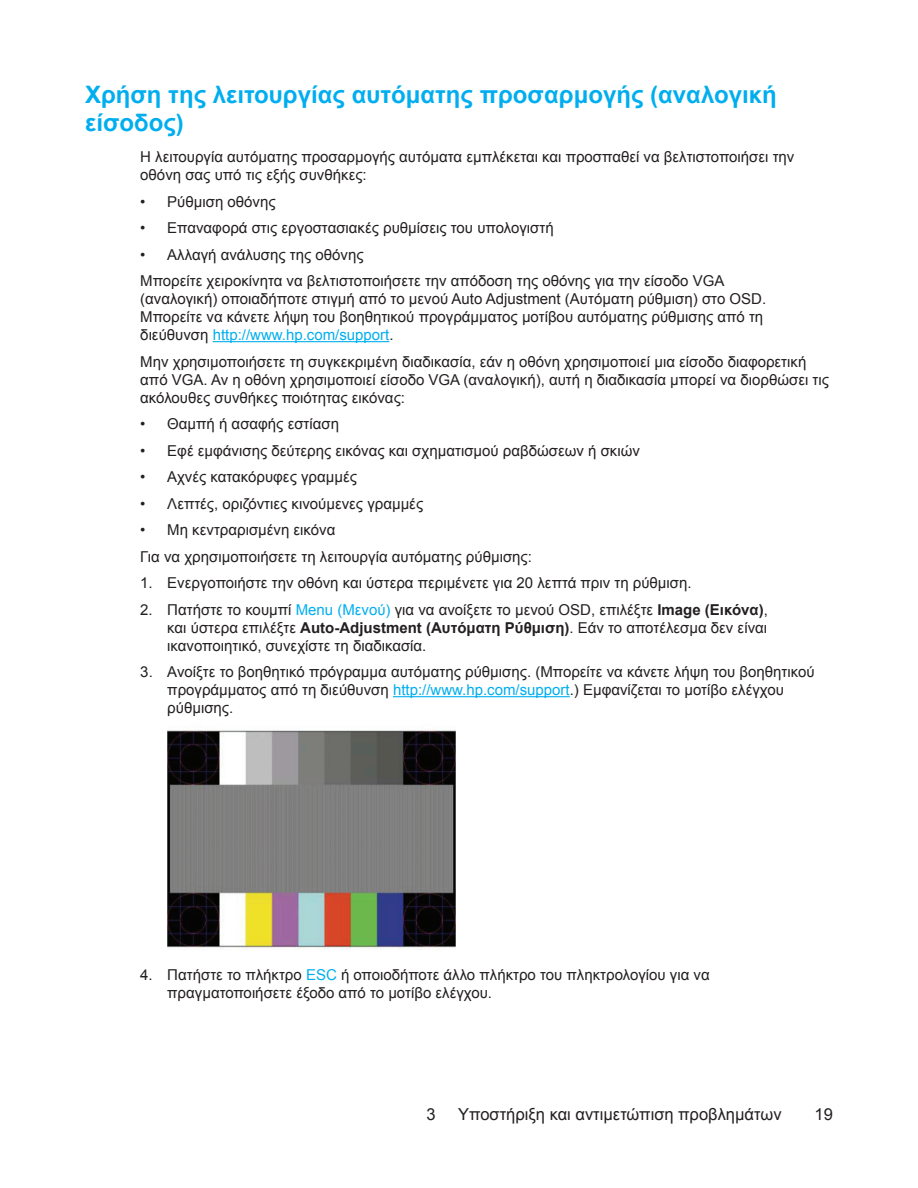
<style>
.page{position:relative;width:918px;height:1188px;background:#fff}
.page>*{position:absolute;margin:0;border:0;box-sizing:border-box;transform-origin:0 0}
.t1{font:700 24px/28.8px "Arial";color:#00aeef}
.t2{font:16.5px "Arial";color:#231f20}
.t3{font:15px/18px "Arial";color:#231f20}
.s1{color:#00aeef}
.s2{font-weight:700}
</style>
<div class="page">
<hr style="left:213px;top:341px;width:176px;height:1px;background:#00aeef">
<hr style="left:393px;top:696px;width:177px;height:1px;background:#00aeef">
<img style="left:167px;top:730px;width:288px;height:220px">
<h1 class="t1" style="left:85px;top:80px;width:693px">Χρήση της λειτουργίας αυτόματης προσαρμογής (αναλογική είσοδος)</h1>
<p class="t3" style="left:140px;top:148px;width:656px">Η λειτουργία αυτόματης προσαρμογής αυτόματα εμπλέκεται και προσπαθεί να βελτιστοποιήσει την οθόνη σας υπό τις εξής συνθήκες:</p>
<p class="t3" style="left:140px;top:192px;width:137px">• Ρύθμιση οθόνης</p>
<p class="t3" style="left:140px;top:219px;width:415px">• Επαναφορά στις εργοστασιακές ρυθμίσεις του υπολογιστή</p>
<p class="t3" style="left:140px;top:241px;width:586px;line-height:26.5px">• Αλλαγή ανάλυσης της οθόνης<br>Μπορείτε χειροκίνητα να βελτιστοποιήσετε την απόδοση της οθόνης για την είσοδο VGA</p>
<p class="t3" style="left:140px;top:290px;width:627px">(αναλογική) οποιαδήποτε στιγμή από το μενού Auto Adjustment (Αυτόματη ρύθμιση) στο OSD.<br>Μπορείτε να κάνετε λήψη του βοηθητικού προγράμματος μοτίβου αυτόματης ρύθμισης από τη διεύθυνση <span class="s1">http://www.hp.com/support</span>.</p>
<p class="t3" style="left:140px;top:352px;width:690px">Μην χρησιμοποιήσετε τη συγκεκριμένη διαδικασία, εάν η οθόνη χρησιμοποιεί μια είσοδο διαφορετική από VGA. Αν η οθόνη χρησιμοποιεί είσοδο VGA (αναλογική), αυτή η διαδικασία μπορεί να διορθώσει τις ακόλουθες συνθήκες ποιότητας εικόνας:</p>
<p class="t3" style="left:140px;top:415px;width:200px">• Θαμπή ή ασαφής εστίαση</p>
<p class="t3" style="left:140px;top:441px;width:501px">• Εφέ εμφάνισης δεύτερης εικόνας και σχηματισμού ραβδώσεων ή σκιών</p>
<p class="t3" style="left:140px;top:468px;width:218px">• Αχνές κατακόρυφες γραμμές</p>
<p class="t3" style="left:140px;top:495px;width:284px">• Λεπτές, οριζόντιες κινούμενες γραμμές</p>
<p class="t3" style="left:140px;top:517px;width:393px;line-height:26.5px">• Μη κεντραρισμένη εικόνα<br>Για να χρησιμοποιήσετε τη λειτουργία αυτόματης ρύθμισης:</p>
<p class="t3" style="left:140px;top:574px;width:553px">1. Ενεργοποιήστε την οθόνη και ύστερα περιμένετε για 20 λεπτά πριν τη ρύθμιση.</p>
<p class="t3" style="left:167px;top:601px;width:602px;text-align:justify;text-indent:-27px">2. Πατήστε το κουμπί <span class="s1">Menu (Μενού)</span> για να ανοίξετε το μενού OSD, επιλέξτε <span class="s2">Image (Εικόνα)</span>, και ύστερα επιλέξτε <span class="s2">Auto-Adjustment (Αυτόματη Ρύθμιση)</span>. Εάν το αποτέλεσμα δεν είναι ικανοποιητικό, συνεχίστε τη διαδικασία.</p>
<p class="t3" style="left:167px;top:663px;width:649px;text-indent:-27px">3. Ανοίξτε το βοηθητικό πρόγραμμα αυτόματης ρύθμισης. (Μπορείτε να κάνετε λήψη του βοηθητικού προγράμματος από τη διεύθυνση <span class="s1">http://www.hp.com/support</span>.) Εμφανίζεται το μοτίβο ελέγχου ρύθμισης.</p>
<p class="t3" style="left:167px;top:966px;width:544px;text-indent:-27px">4. Πατήστε το πλήκτρο <span class="s1">ESC</span> ή οποιοδήποτε άλλο πλήκτρο του πληκτρολογίου για να πραγματοποιήσετε έξοδο από το μοτίβο ελέγχου.</p>
<p class="t2" style="left:426px;top:1103px;width:11px">3</p>
<p class="t2" style="left:458px;top:1103px;width:325px">Υποστήριξη και αντιμετώπιση προβλημάτων</p>
<p class="t2" style="left:815px;top:1103px;width:20px">19</p>
</div>
